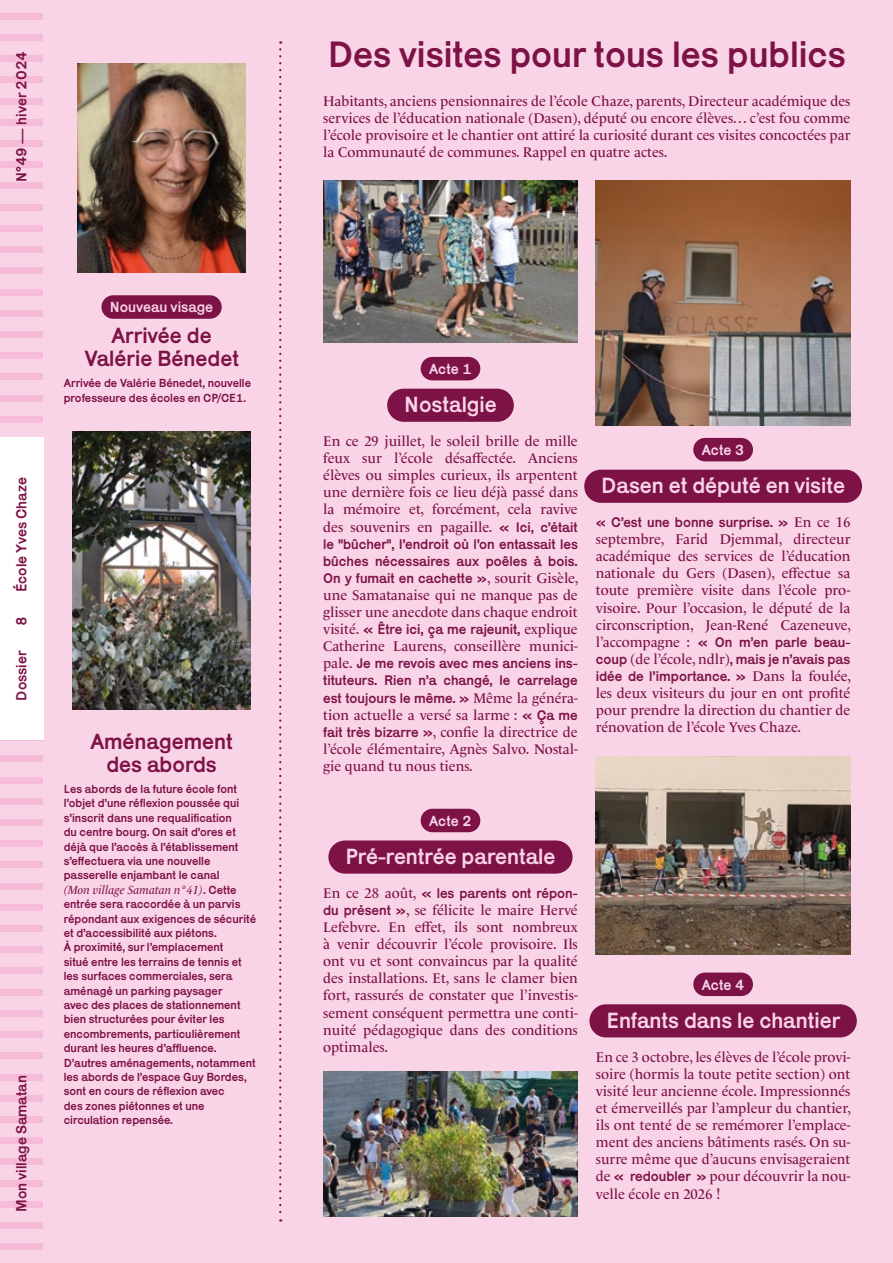
<style>
.page{position:relative;width:893px;height:1263px;background:#f9d4e7}
.page>*{position:absolute;margin:0;border:0;box-sizing:border-box;transform-origin:0 0}
.t1{font:37.5px "Karrik";color:#7d1247}
.t2{font:22.5px "Karrik";color:#f9d4e7}
.t3{font:22.5px/22.5px "Karrik";color:#7d1247;text-align:center}
.t4{font:15px "Karrik";color:#7d1247}
.t5{font:15px "Karrik";color:#f9d4e7}
.t6{font:14.25px/17.1px "Le Monde Livre Std";color:#7d1247;text-align:justify}
.t7{font:14.25px/17.1px "Karrik";color:#7d1247;text-align:justify}
.t8{font:12px/14.4px "Karrik";color:#7d1247}
.t9{font:italic 12px "Le Monde Livre Std";color:#7d1247}
.s1{font-family:"Karrik";font-style:normal}
.s2{font-family:"Karrik"}
.s3{font-family:"Le Monde Livre Std"}
</style>
<div class="page">
<div style="left:0;top:13px;width:43px;height:7px;background:#f6bbd6"></div>
<div style="left:0;top:34px;width:43px;height:7px;background:#f6bbd6"></div>
<div style="left:0;top:55px;width:43px;height:7px;background:#f6bbd6"></div>
<div style="left:0;top:76px;width:43px;height:7px;background:#f6bbd6"></div>
<div style="left:0;top:98px;width:43px;height:6px;background:#f6bbd6"></div>
<div style="left:0;top:119px;width:43px;height:7px;background:#f6bbd6"></div>
<div style="left:0;top:140px;width:43px;height:7px;background:#f6bbd6"></div>
<div style="left:0;top:161px;width:43px;height:7px;background:#f6bbd6"></div>
<div style="left:0;top:182px;width:43px;height:7px;background:#f6bbd6"></div>
<div style="left:0;top:204px;width:43px;height:7px;background:#f6bbd6"></div>
<div style="left:0;top:225px;width:43px;height:7px;background:#f6bbd6"></div>
<div style="left:0;top:246px;width:43px;height:7px;background:#f6bbd6"></div>
<div style="left:0;top:267px;width:43px;height:7px;background:#f6bbd6"></div>
<div style="left:0;top:289px;width:43px;height:6px;background:#f6bbd6"></div>
<div style="left:0;top:310px;width:43px;height:7px;background:#f6bbd6"></div>
<div style="left:0;top:331px;width:43px;height:7px;background:#f6bbd6"></div>
<div style="left:0;top:352px;width:43px;height:7px;background:#f6bbd6"></div>
<div style="left:0;top:373px;width:43px;height:7px;background:#f6bbd6"></div>
<div style="left:0;top:395px;width:43px;height:7px;background:#f6bbd6"></div>
<div style="left:0;top:416px;width:43px;height:7px;background:#f6bbd6"></div>
<div style="left:0;top:437px;width:43px;height:7px;background:#fff"></div>
<div style="left:0;top:734px;width:43px;height:7px;background:#f6bbd6"></div>
<div style="left:0;top:755px;width:43px;height:7px;background:#f6bbd6"></div>
<div style="left:0;top:776px;width:43px;height:7px;background:#f6bbd6"></div>
<div style="left:0;top:798px;width:43px;height:7px;background:#f6bbd6"></div>
<div style="left:0;top:819px;width:43px;height:7px;background:#f6bbd6"></div>
<div style="left:0;top:840px;width:43px;height:7px;background:#f6bbd6"></div>
<div style="left:0;top:861px;width:43px;height:7px;background:#f6bbd6"></div>
<div style="left:0;top:883px;width:43px;height:6px;background:#f6bbd6"></div>
<div style="left:0;top:904px;width:43px;height:7px;background:#f6bbd6"></div>
<div style="left:0;top:925px;width:43px;height:7px;background:#f6bbd6"></div>
<div style="left:0;top:946px;width:43px;height:7px;background:#f6bbd6"></div>
<div style="left:0;top:967px;width:43px;height:7px;background:#f6bbd6"></div>
<div style="left:0;top:989px;width:43px;height:7px;background:#f6bbd6"></div>
<div style="left:0;top:1010px;width:43px;height:7px;background:#f6bbd6"></div>
<div style="left:0;top:1031px;width:43px;height:7px;background:#f6bbd6"></div>
<div style="left:0;top:1052px;width:43px;height:7px;background:#f6bbd6"></div>
<div style="left:0;top:1073px;width:43px;height:7px;background:#f6bbd6"></div>
<div style="left:0;top:1095px;width:43px;height:7px;background:#f6bbd6"></div>
<div style="left:0;top:1116px;width:43px;height:7px;background:#f6bbd6"></div>
<div style="left:0;top:1137px;width:43px;height:7px;background:#f6bbd6"></div>
<div style="left:0;top:1158px;width:43px;height:7px;background:#f6bbd6"></div>
<div style="left:0;top:1180px;width:43px;height:6px;background:#f6bbd6"></div>
<div style="left:0;top:1201px;width:43px;height:7px;background:#f6bbd6"></div>
<div style="left:0;top:1222px;width:43px;height:7px;background:#f6bbd6"></div>
<div style="left:0;top:1243px;width:43px;height:7px;background:#f6bbd6"></div>
<div style="left:0;top:438px;width:43px;height:302px;background:#fff"></div>
<div style="left:421px;top:357px;width:59px;height:23px;background:#7d1247;border-radius:12px"></div>
<div style="left:387px;top:389px;width:127px;height:33px;background:#7d1247;border-radius:17px"></div>
<div style="left:421px;top:809px;width:59px;height:23px;background:#7d1247;border-radius:12px"></div>
<div style="left:328px;top:840px;width:245px;height:34px;background:#7d1247;border-radius:17px"></div>
<div style="left:693px;top:438px;width:60px;height:23px;background:#7d1247;border-radius:12px"></div>
<div style="left:584px;top:470px;width:278px;height:33px;background:#7d1247;border-radius:17px"></div>
<div style="left:693px;top:972px;width:60px;height:24px;background:#7d1247;border-radius:12px"></div>
<div style="left:589px;top:1004px;width:268px;height:33px;background:#7d1247;border-radius:17px"></div>
<img style="left:323px;top:180px;width:255px;height:162px">
<img style="left:596px;top:180px;width:254px;height:245px">
<img style="left:596px;top:756px;width:254px;height:198px">
<img style="left:323px;top:1071px;width:255px;height:145px">
<svg style="left:279px;top:41px;width:2px;height:1180px"></svg>
<div style="left:101px;top:295px;width:121px;height:24px;background:#7d1247;border-radius:12px"></div>
<img style="left:78px;top:64px;width:168px;height:209px">
<img style="left:72px;top:432px;width:179px;height:278px">
<p class="t4" style="left:9px;top:182px;width:132px;rotate:-90deg">N°49 — hiver 2024</p>
<p class="t4" style="left:9px;top:592px;width:116px;rotate:-90deg">École Yves Chaze</p>
<p class="t4" style="left:9px;top:626px;width:11px;rotate:-90deg">8</p>
<p class="t4" style="left:9px;top:700px;width:52px;rotate:-90deg">Dossier</p>
<p class="t4" style="left:9px;top:1212px;width:138px;rotate:-90deg">Mon village Samatan</p>
<p class="t5" style="left:110px;top:295px;width:105px">Nouveau visage</p>
<h2 class="t3" style="left:84px;top:322px;width:156px">Arrivée de<br>Valérie Bénedet</h2>
<p class="t8" style="left:64px;top:375px;width:189px">Arrivée de Valérie Bénedet, nouvelle professeure des écoles en CP/CE1.</p>
<h2 class="t3" style="left:90px;top:728px;width:144px">Aménagement des abords</h2>
<p class="t8" style="left:64px;top:781px;width:177px">Les abords de la future école font l’objet d’une réflexion poussée qui s’inscrit dans une requalification du centre bourg. On sait d’ores et déjà que l’accès à l’établissement s’effectuera via une nouvelle passerelle enjambant le canal</p>
<p class="t9" style="left:64px;top:883px;width:174px">(Mon village Samatan n°41)<span class="s1">. Cette</span></p>
<p class="t8" style="left:64px;top:896px;width:194px">entrée sera raccordée à un parvis répondant aux exigences de sécurité et d’accessibilité aux piétons.<br>À proximité, sur l’emplacement<br>situé entre les terrains de tennis et les surfaces commerciales, sera aménagé un parking paysager<br>avec des places de stationnement bien structurées pour éviter les encombrements, particulièrement durant les heures d’affluence.<br>D’autres aménagements, notamment les abords de l’espace Guy Bordes, sont en cours de réflexion avec<br>des zones piétonnes et une circulation repensée.</p>
<h1 class="t1" style="left:328px;top:24px;width:519px">Des visites pour tous les publics</h1>
<p class="t6" style="left:323px;top:92px;width:529px">Habitants, anciens pensionnaires de l’école Chaze, parents, Directeur académique des services de l’éducation nationale (Dasen), député ou encore élèves… c’est fou comme l’école provisoire et le chantier ont attiré la curiosité durant ces visites concoctées par la Communauté de communes. Rappel en quatre actes.</p>
<p class="t5" style="left:429px;top:356px;width:44px">Acte 1</p>
<h2 class="t2" style="left:404px;top:386px;width:94px">Nostalgie</h2>
<p class="t6" style="left:323px;top:432px;width:256px">En ce 29 juillet, le soleil brille de mille feux sur l’école désaffectée. Anciens élèves ou simples curieux, ils arpentent une dernière fois ce lieu déjà passé dans la mémoire et, forcément, cela ravive des souvenirs en pagaille. <span class="s2">« Ici, c’était</span></p>
<p class="t7" style="left:323px;top:534px;width:257px">le "bûcher", l’endroit où l’on entassait les bûches nécessaires aux poêles à bois.<br>On y fumait en cachette »<span class="s3">, sourit Gisèle,</span></p>
<p class="t6" style="left:323px;top:586px;width:256px">une Samatanaise qui ne manque pas de glisser une anecdote dans chaque endroit</p>
<p class="t7" style="left:323px;top:619px;width:256px"><span class="s3">visité.</span> « Être ici, ça me rajeunit, <span class="s3">explique</span></p>
<p class="t6" style="left:323px;top:638px;width:256px">Catherine Laurens, conseillère munici-</p>
<p class="t7" style="left:323px;top:654px;width:256px"><span class="s3">pale.</span> Je me revois avec mes anciens ins&shy;tituteurs. Rien n’a changé, le carrelage est toujours le même. » <span class="s3">Même la généra-</span></p>
<p class="t6" style="left:323px;top:706px;width:256px">tion actuelle a versé sa larme : <span class="s2">« Ça me fait très bizarre »</span>, confie la directrice de l’école élémentaire, Agnès Salvo. Nostal&shy;gie quand tu nous tiens.</p>
<p class="t5" style="left:429px;top:808px;width:44px">Acte 2</p>
<h2 class="t2" style="left:345px;top:838px;width:212px">Pré-rentrée parentale</h2>
<p class="t7" style="left:323px;top:883px;width:256px"><span class="s3">En ce 28 août,</span> « les parents ont répon-</p>
<p class="t6" style="left:323px;top:901px;width:256px"><span class="s2">du présent »</span>, se félicite le maire Hervé Lefebvre. En effet, ils sont nombreux à venir découvrir l’école provisoire. Ils ont vu et sont convaincus par la qualité des installations. Et, sans le clamer bien fort, rassurés de constater que l’investis&shy;sement conséquent permettra une conti&shy;nuité pédagogique dans des conditions optimales.</p>
<p class="t5" style="left:702px;top:437px;width:44px">Acte 3</p>
<h2 class="t2" style="left:601px;top:467px;width:245px">Dasen et député en visite</h2>
<p class="t7" style="left:596px;top:512px;width:256px">« C’est une bonne surprise. » <span class="s3">En ce 16</span></p>
<p class="t6" style="left:596px;top:531px;width:257px">septembre, Farid Djemmal, directeur académique des services de l’éducation nationale du Gers (Dasen), effectue sa toute première visite dans l’école pro&shy;visoire. Pour l’occasion, le député de la circonscription, Jean-René Cazeneuve,</p>
<p class="t7" style="left:596px;top:632px;width:257px"><span class="s3">l’accompagne :</span> « On m’en parle beau&shy;coup <span class="s3">(de l’école, ndlr)</span>, mais je n’avais pas idée de l’importance. » <span class="s3">Dans la foulée,</span></p>
<p class="t6" style="left:596px;top:684px;width:256px">les deux visiteurs du jour en ont profité pour prendre la direction du chantier de rénovation de l’école Yves Chaze.</p>
<p class="t5" style="left:702px;top:972px;width:44px">Acte 4</p>
<h2 class="t2" style="left:606px;top:1002px;width:235px">Enfants dans le chantier</h2>
<p class="t6" style="left:596px;top:1048px;width:257px">En ce 3 octobre, les élèves de l’école provi&shy;soire (hormis la toute petite section) ont visité leur ancienne école. Impressionnés et émerveillés par l’ampleur du chantier, ils ont tenté de se remémorer l’emplace&shy;ment des anciens bâtiments rasés. On su&shy;surre même que d’aucuns envisageraient de <span class="s2">« redoubler »</span> pour découvrir la nou&shy;velle école en 2026 !</p>
</div>
